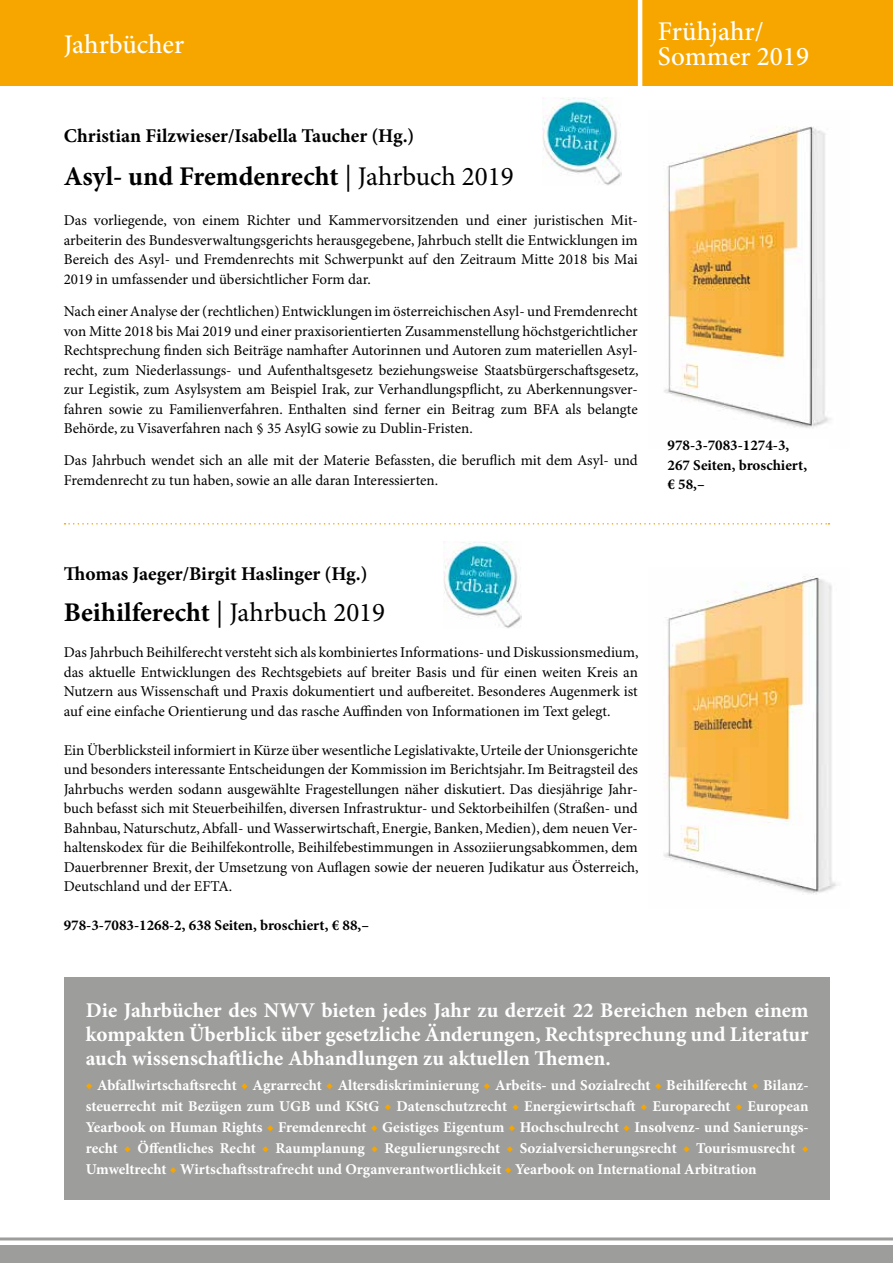
<style>
.page{position:relative;width:893px;height:1263px;background:#fff}
.page>*{position:absolute;margin:0;border:0;box-sizing:border-box;transform-origin:0 0}
.t1{font:700 27px "Minion Pro";color:#000}
.t2{font:500 27px/25.5px "Minion Pro";color:#fff}
.t3{font:700 21px/24px "Minion Pro";color:#fff;text-align:justify}
.t4{font:700 19.5px "Minion Pro";color:#000}
.t5{font:15px/19.5px "Minion Pro";color:#000;text-align:justify}
.t6{font:700 15px/21px "Minion Pro";letter-spacing:-.005em;color:#fff;text-align:justify}
.t7{font:700 15px/19.5px "Minion Pro";color:#000}
.s1{font-weight:400}
.s2{color:#f7a600}
</style>
<div class="page">
<div style="left:0;top:0;width:893px;height:85px;background:#f7a600"></div>
<div style="left:0;top:1246px;width:893px;height:17px;background:#9d9d9c"></div>
<hr style="left:0;top:1237px;width:893px;height:3px;background:#9d9d9c">
<hr style="left:638px;top:0;width:4px;height:97px;background:#fff">
<img style="left:663px;top:576px;width:174px;height:319px">
<div style="left:65px;top:977px;width:765px;height:222px;background:#9d9d9c"></div>
<img style="left:664px;top:126px;width:167px;height:302px">
<svg style="left:65px;top:523px;width:764px;height:1px"></svg>
<img style="left:543px;top:98px;width:79px;height:87px">
<img style="left:443px;top:541px;width:79px;height:87px">
<h1 class="t2" style="left:64px;top:32px;width:122px">Jahrbücher</h1>
<h1 class="t2" style="left:658px;top:18px;width:153px">Frühjahr/<br>Sommer 2019</h1>
<h3 class="t4" style="left:64px;top:122px;width:352px">Christian Filzwieser/Isabella Taucher (Hg.)</h3>
<h1 class="t1" style="left:64px;top:157px;width:452px">Asyl- und Fremdenrecht <span class="s1">| Jahrbuch 2019</span></h1>
<p class="t5" style="left:64px;top:211px;width:576px">Das vorliegende, von einem Richter und Kammervorsitzenden und einer juristischen Mit&shy;arbeiterin des Bundesverwaltungsgerichts herausgegebene, Jahrbuch stellt die Entwicklungen im Bereich des Asyl- und Fremdenrechts mit Schwerpunkt auf den Zeitraum Mitte 2018 bis Mai 2019 in umfassender und übersichtlicher Form dar.</p>
<p class="t5" style="left:64px;top:302px;width:576px">Nach einer Analyse der (rechtlichen) Entwicklungen im österreichischen Asyl- und Fremdenrecht von Mitte 2018 bis Mai 2019 und einer praxisorientierten Zusammenstellung höchstgerichtlicher Rechtsprechung finden sich Beiträge namhafter Autorinnen und Autoren zum materiellen Asyl&shy;recht, zum Niederlassungs- und Aufenthaltsgesetz beziehungsweise Staatsbürgerschaftsgesetz, zur Legistik, zum Asylsystem am Beispiel Irak, zur Verhandlungspflicht, zu Aberkennungsver&shy;fahren sowie zu Familienverfahren. Enthalten sind ferner ein Beitrag zum BFA als belangte Behörde, zu Visaverfahren nach § 35 AsylG sowie zu Dublin-Fristen.</p>
<p class="t5" style="left:64px;top:451px;width:575px">Das Jahrbuch wendet sich an alle mit der Materie Befassten, die beruflich mit dem Asyl- und<br>Fremdenrecht zu tun haben, sowie an alle daran Interessierten.</p>
<p class="t7" style="left:667px;top:435px;width:141px">978-3-7083-1274-3,<br>267 Seiten, broschiert, € 58,–</p>
<h3 class="t4" style="left:64px;top:560px;width:305px">Thomas Jaeger/Birgit Haslinger (Hg.)</h3>
<h1 class="t1" style="left:64px;top:593px;width:323px">Beihilferecht <span class="s1">| Jahrbuch 2019</span></h1>
<p class="t5" style="left:64px;top:643px;width:576px">Das Jahrbuch Beihilferecht versteht sich als kombiniertes Informations- und Diskussionsmedium, das aktuelle Entwicklungen des Rechtsgebiets auf breiter Basis und für einen weiten Kreis an Nutzern aus Wissenschaft und Praxis dokumentiert und aufbereitet. Besonderes Augenmerk ist auf eine einfache Orientierung und das rasche Auffinden von Informationen im Text gelegt.</p>
<p class="t5" style="left:64px;top:741px;width:576px">Ein Überblicksteil informiert in Kürze über wesentliche Legislativakte, Urteile der Unionsgerichte und besonders interessante Entscheidungen der Kommission im Berichtsjahr. Im Beitragsteil des Jahrbuchs werden sodann ausgewählte Fragestellungen näher diskutiert. Das diesjährige Jahr&shy;buch befasst sich mit Steuerbeihilfen, diversen Infrastruktur- und Sektorbeihilfen (Straßen- und Bahnbau, Naturschutz, Abfall- und Wasserwirtschaft, Energie, Banken, Medien), dem neuen Ver&shy;haltenskodex für die Beihilfekontrolle, Beihilfebestimmungen in Assoziierungsabkommen, dem Dauerbrenner Brexit, der Umsetzung von Auflagen sowie der neueren Judikatur aus Österreich, Deutschland und der EFTA.</p>
<p class="t7" style="left:64px;top:915px;width:307px">978-3-7083-1268-2, 638 Seiten, broschiert, € 88,–</p>
<h2 class="t3" style="left:86px;top:998px;width:724px">Die Jahrbücher des NWV bieten jedes Jahr zu derzeit 22 Bereichen neben einem kompakten Überblick über gesetzliche Änderungen, Rechtsprechung und Literatur auch wissenschaftliche Abhandlungen zu aktuellen Themen.</h2>
<p class="t6" style="left:86px;top:1075px;width:724px"><span class="s2">◆</span> Abfallwirtschaftsrecht <span class="s2">◆</span> Agrarrecht <span class="s2">◆</span> Altersdiskriminierung <span class="s2">◆</span> Arbeits- und Sozialrecht <span class="s2">◆</span> Beihilferecht <span class="s2">◆</span> Bilanz&shy;steuerrecht mit Bezügen zum UGB und KStG <span class="s2">◆</span> Datenschutzrecht <span class="s2">◆</span> Energiewirtschaft <span class="s2">◆</span> Europarecht <span class="s2">◆</span> European Yearbook on Human Rights <span class="s2">◆</span> Fremdenrecht <span class="s2">◆</span> Geistiges Eigentum <span class="s2">◆</span> Hochschulrecht <span class="s2">◆</span> Insolvenz- und Sanierungs&shy;recht <span class="s2">◆</span> Öffentliches Recht <span class="s2">◆</span> Raumplanung <span class="s2">◆</span> Regulierungsrecht <span class="s2">◆</span> Sozialversicherungsrecht <span class="s2">◆</span> Tourismusrecht <span class="s2">◆ </span>Umweltrecht <span class="s2">◆</span> Wirtschaftsstrafrecht und Organverantwortlichkeit <span class="s2">◆</span> Yearbook on International Arbitration</p>
</div>
